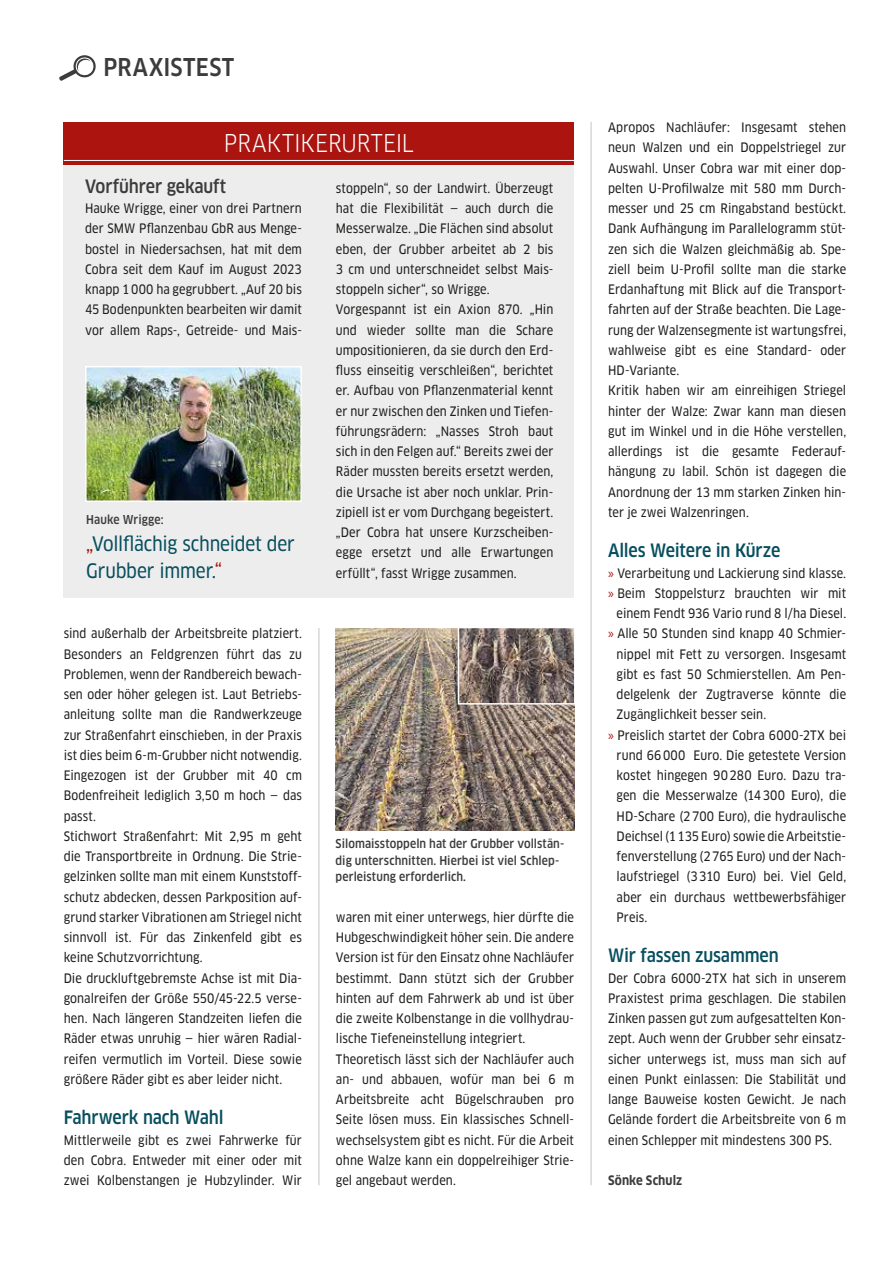
<style>
.page{position:relative;width:893px;height:1263px;background:#fff}
.page>*{position:absolute;margin:0;border:0;box-sizing:border-box;transform-origin:0 0}
.t1{font:condensed 24px "Clan OT";color:#fff}
.t2{font:500 condensed 24px "Clan OT";letter-spacing:.015em;color:#3c3c3b}
.t3{font:19.5px/27px "Clan OT Narrow News";letter-spacing:-.01em;color:#074e5e}
.t4{font:500 condensed 18px "Clan OT";letter-spacing:-.01em;color:#074e5e}
.t5{font:500 condensed 18px "Clan OT";letter-spacing:-.005em;color:#3c3c3b}
.t6{font:12.75px/20.2px "Clan OT Narrow News";letter-spacing:.005em;color:#1d1d1b;text-align:justify}
.t7{font:12.75px/20.2px "Clan OT Narrow News";letter-spacing:.005em;color:#1d1d1b;scale:.96 1}
.t8{font:700 condensed 12.75px "Clan OT";letter-spacing:.005em;color:#3c3c3b}
.t9{font:500 condensed 12px/16.5px "Clan OT";letter-spacing:.005em;color:#3c3c3b}
.s1{color:#ac1410}
.s2{font-family:"Myriad Pro";font-size:14.25px;color:#ac1410}
</style>
<div class="page">
<hr style="left:590px;top:122px;width:2px;height:1063px;background:#c6c6c6">
<hr style="left:318px;top:628px;width:1px;height:557px;background:#c6c6c6">
<img style="left:336px;top:628px;width:238px;height:202px">
<img style="left:461px;top:630px;width:112px;height:72px">
<div style="left:458px;top:627px;width:118px;height:78px;border:2px solid #fff"></div>
<div style="left:64px;top:122px;width:510px;height:476px;background:#ededed"></div>
<div style="left:64px;top:122px;width:510px;height:43px;background:#ac1410"></div>
<hr style="left:64px;top:160px;width:510px;height:1px;background:#fff">
<img style="left:88px;top:369px;width:211px;height:130px">
<div style="left:85px;top:366px;width:217px;height:136px;border:2px solid #fff"></div>
<svg style="left:59px;top:55px;width:37px;height:26px"></svg>
<h1 class="t2" style="left:103px;top:53px;width:132px">PRAXISTEST</h1>
<h1 class="t1" style="left:224px;top:128px;width:192px">PRAKTIKERURTEIL</h1>
<h3 class="t5" style="left:85px;top:176px;width:143px">Vorführer gekauft</h3>
<p class="t6" style="left:85px;top:198px;width:218px">Hauke Wrigge, einer von drei Partnern der SMW Pflanzenbau GbR aus Menge&shy;bostel in Niedersachsen, hat mit dem Cobra seit dem Kauf im August 2023 knapp 1000 ha gegrubbert. „Auf 20 bis 45 Bodenpunkten bearbeiten wir damit vor allem Raps-, Getreide- und Mais-</p>
<p class="t9" style="left:86px;top:512px;width:79px">Hauke Wrigge:</p>
<h2 class="t3" style="left:86px;top:531px;width:210px"><span class="s1">„</span>Vollflächig schneidet der<br>Grubber immer.<span class="s1">“</span></h2>
<p class="t7" style="left:64px;top:624px;width:250px">sind außerhalb der Arbeitsbreite platziert.<br>Besonders an Feldgrenzen führt das zu Problemen, wenn der Randbereich bewach&shy;sen oder höher gelegen ist. Laut Betriebs&shy;anleitung sollte man die Randwerkzeuge zur Straßenfahrt einschieben, in der Praxis ist dies beim 6-m-Grubber nicht notwendig.<br>Eingezogen ist der Grubber mit 40 cm Bodenfreiheit lediglich 3,50 m hoch — das passt.<br>Stichwort Straßenfahrt: Mit 2,95 m geht die Transportbreite in Ordnung. Die Strie&shy;gelzinken sollte man mit einem Kunststoff&shy;schutz abdecken, dessen Parkposition auf&shy;grund starker Vibrationen am Striegel nicht sinnvoll ist. Für das Zinkenfeld gibt es keine Schutzvorrichtung.<br>Die druckluftgebremste Achse ist mit Dia&shy;gonalreifen der Größe 550/45-22.5 verse&shy;hen. Nach längeren Standzeiten liefen die Räder etwas unruhig — hier wären Radial&shy;reifen vermutlich im Vorteil. Diese sowie größere Räder gibt es aber leider nicht.</p>
<h3 class="t4" style="left:64px;top:1107px;width:161px">Fahrwerk nach Wahl</h3>
<p class="t6" style="left:64px;top:1130px;width:240px">Mittlerweile gibt es zwei Fahrwerke für den Cobra. Entweder mit einer oder mit zwei Kolbenstangen je Hubzylinder. Wir</p>
<p class="t6" style="left:336px;top:178px;width:219px;text-align:left">stoppeln“, so der Landwirt. Überzeugt hat die Flexibilität — auch durch die Messerwalze. „Die Flächen sind absolut eben, der Grubber arbeitet ab 2 bis 3 cm und unterschneidet selbst Mais&shy;stoppeln sicher“, so Wrigge.<br>Vorgespannt ist ein Axion 870. „Hin und wieder sollte man die Schare umpositionieren, da sie durch den Erd&shy;fluss einseitig verschleißen“, berichtet er. Aufbau von Pflanzenmaterial kennt er nur zwischen den Zinken und Tiefen&shy;führungsrädern: „Nasses Stroh baut sich in den Felgen auf.“ Bereits zwei der Räder mussten bereits ersetzt werden, die Ursache ist aber noch unklar. Prin&shy;zipiell ist er vom Durchgang begeistert. „Der Cobra hat unsere Kurzscheiben&shy;egge ersetzt und alle Erwartungen erfüllt“, fasst Wrigge zusammen.</p>
<p class="t9" style="left:336px;top:836px;width:230px">Silomaisstoppeln hat der Grubber vollstän&shy;dig unterschnitten. Hierbei ist viel Schlep&shy;perleistung erforderlich.</p>
<p class="t6" style="left:336px;top:907px;width:240px;text-align:left">waren mit einer unterwegs, hier dürfte die Hubgeschwindigkeit höher sein. Die andere Version ist für den Einsatz ohne Nachläufer bestimmt. Dann stützt sich der Grubber hinten auf dem Fahrwerk ab und ist über die zweite Kolbenstange in die vollhydrau&shy;lische Tiefeneinstellung integriert.<br>Theoretisch lässt sich der Nachläufer auch an- und abbauen, wofür man bei 6 m Arbeitsbreite acht Bügelschrauben pro Seite lösen muss. Ein klassisches Schnell&shy;wechselsystem gibt es nicht. Für die Arbeit ohne Walze kann ein doppelreihiger Strie&shy;gel angebaut werden.</p>
<p class="t6" style="left:608px;top:117px;width:240px;text-align:left">Apropos Nachläufer: Insgesamt stehen neun Walzen und ein Doppelstriegel zur Auswahl. Unser Cobra war mit einer dop&shy;pelten U-Profilwalze mit 580 mm Durch&shy;messer und 25 cm Ringabstand bestückt.<br>Dank Aufhängung im Parallelogramm stüt&shy;zen sich die Walzen gleichmäßig ab. Spe&shy;ziell beim U-Profil sollte man die starke Erdanhaftung mit Blick auf die Transport&shy;fahrten auf der Straße beachten. Die Lage&shy;rung der Walzensegmente ist wartungsfrei, wahlweise gibt es eine Standard- oder HD-Variante.<br>Kritik haben wir am einreihigen Striegel hinter der Walze: Zwar kann man diesen gut im Winkel und in die Höhe verstellen, allerdings ist die gesamte Federauf&shy;hängung zu labil. Schön ist dagegen die Anordnung der 13 mm starken Zinken hin&shy;ter je zwei Walzenringen.</p>
<h3 class="t4" style="left:608px;top:540px;width:174px">Alles Weitere in Kürze</h3>
<p class="t6" style="left:608px;top:563px;width:240px"><span class="s2">»</span> Verarbeitung und Lackierung sind klasse.</p>
<p class="t6" style="left:608px;top:583px;width:240px"><span class="s2">»</span> Beim Stoppelsturz brauchten wir mit</p>
<p class="t6" style="left:617px;top:603px;width:231px">einem Fendt 936 Vario rund 8 l/ha Diesel.</p>
<p class="t6" style="left:608px;top:624px;width:240px"><span class="s2">»</span> Alle 50 Stunden sind knapp 40 Schmier-</p>
<p class="t6" style="left:617px;top:644px;width:231px">nippel mit Fett zu versorgen. Insgesamt</p>
<p class="t6" style="left:617px;top:664px;width:231px">gibt es fast 50 Schmierstellen. Am Pen-</p>
<p class="t6" style="left:617px;top:684px;width:231px">delgelenk der Zugtraverse könnte die</p>
<p class="t6" style="left:617px;top:705px;width:151px">Zugänglichkeit besser sein.</p>
<p class="t6" style="left:608px;top:725px;width:240px"><span class="s2">»</span> Preislich startet der Cobra 6000-2TX bei</p>
<p class="t6" style="left:617px;top:745px;width:231px">rund 66000 Euro. Die getestete Version</p>
<p class="t6" style="left:617px;top:765px;width:231px">kostet hingegen 90280 Euro. Dazu tra-</p>
<p class="t6" style="left:617px;top:786px;width:231px">gen die Messerwalze (14300 Euro), die</p>
<p class="t6" style="left:617px;top:806px;width:231px">HD-Schare (2700 Euro), die hydraulische</p>
<p class="t6" style="left:617px;top:826px;width:231px">Deichsel (1135 Euro) sowie die Arbeitstie-</p>
<p class="t6" style="left:617px;top:846px;width:230px">fenverstellung (2765 Euro) und der Nach-</p>
<p class="t6" style="left:617px;top:867px;width:231px">laufstriegel (3310 Euro) bei. Viel Geld,</p>
<p class="t6" style="left:617px;top:887px;width:231px">aber ein durchaus wettbewerbsfähiger</p>
<p class="t6" style="left:617px;top:907px;width:32px">Preis.</p>
<h3 class="t4" style="left:608px;top:945px;width:172px">Wir fassen zusammen</h3>
<p class="t6" style="left:608px;top:968px;width:240px">Der Cobra 6000-2TX hat sich in unserem Praxistest prima geschlagen. Die stabilen Zinken passen gut zum aufgesattelten Kon&shy;zept. Auch wenn der Grubber sehr einsatz&shy;sicher unterwegs ist, muss man sich auf einen Punkt einlassen: Die Stabilität und lange Bauweise kosten Gewicht. Je nach Gelände fordert die Arbeitsbreite von 6 m einen Schlepper mit mindestens 300 PS.</p>
<p class="t8" style="left:608px;top:1173px;width:76px">Sönke Schulz</p>
</div>
